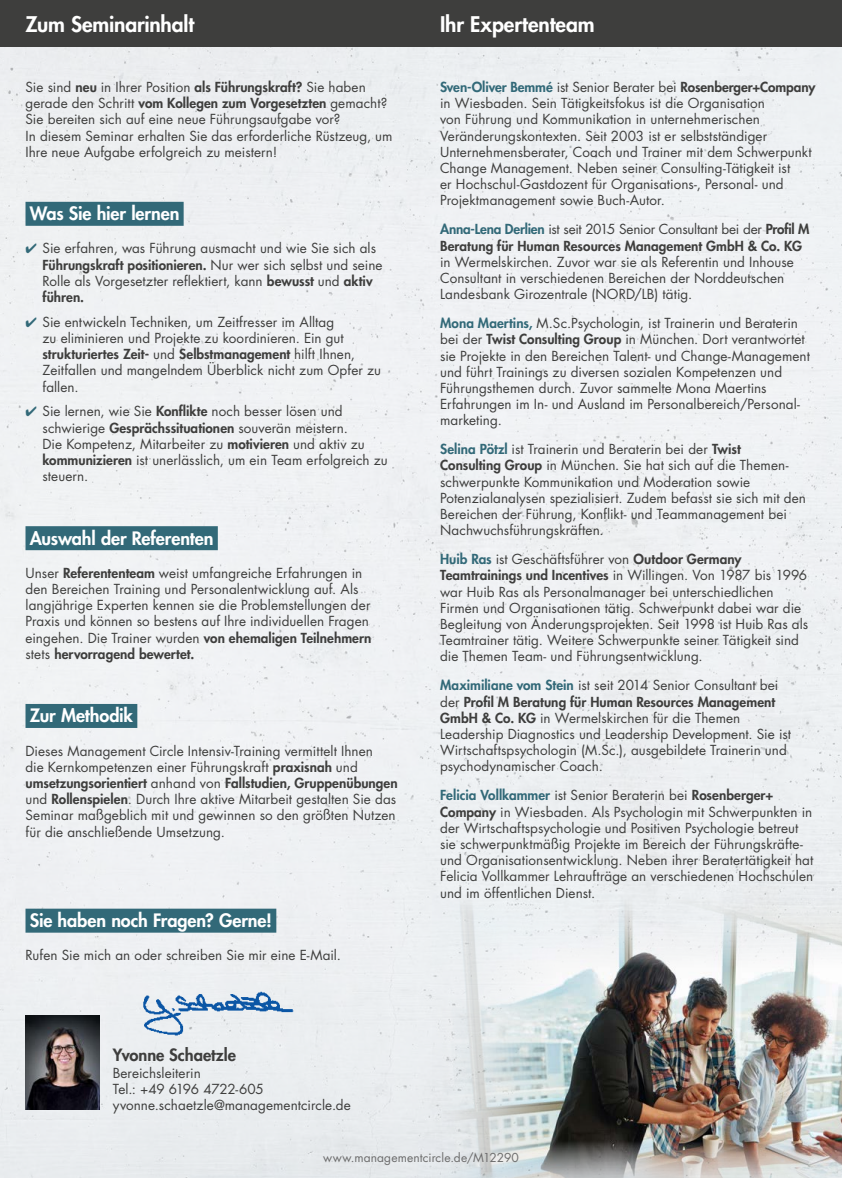
<style>
.page{position:relative;width:842px;height:1178px;background:#fff}
.page>*{position:absolute;margin:0;border:0;box-sizing:border-box;transform-origin:0 0}
.t1{font:800 21px "Futura Std";letter-spacing:-.005em;color:#fff}
.t2{font:800 18px "Futura Std";letter-spacing:-.005em;color:#fff}
.t3{font:800 16.5px "Futura Std";color:#3e3e3d}
.t4{font:13.5px/16.2px "Futura Std";letter-spacing:.005em;color:#3e3e3d}
.t5{font:800 13.5px/16.2px "Futura Std";letter-spacing:.005em;color:#3e3e3d}
.t6{font:12px "Futura Std";letter-spacing:.01em;color:#6c6c6c}
.s1{font-weight:800}
.s2{color:#326978}
.s3{font-weight:800;color:#326978}
.s4{font-weight:400}
</style>
<div class="page">
<div style="left:0;top:47px;width:842px;height:1131px;background:#eff1f3"></div>
<div style="left:0;top:0;width:842px;height:47px;background:#3e3e3d"></div>
<img style="left:424px;top:888px;width:418px;height:290px">
<div style="left:26px;top:909px;width:250px;height:24px;background:#326978"></div>
<div style="left:26px;top:202px;width:158px;height:24px;background:#326978"></div>
<div style="left:26px;top:526px;width:192px;height:24px;background:#326978"></div>
<div style="left:26px;top:704px;width:111px;height:24px;background:#326978"></div>
<img style="left:26px;top:1015px;width:74px;height:95px">
<img style="left:114px;top:986px;width:201px;height:55px">
<h1 class="t1" style="left:26px;top:11px;width:170px">Zum Seminarinhalt</h1>
<h1 class="t1" style="left:440px;top:11px;width:156px">Ihr Expertenteam</h1>
<p class="t4" style="left:26px;top:79px;width:369px">Sie sind <span class="s1">neu</span> in Ihrer Position <span class="s1">als Führungskraft?</span> Sie haben gerade den Schritt <span class="s1">vom Kollegen zum Vorgesetzten</span> gemacht?<br>Sie bereiten sich auf eine neue Führungsaufgabe vor?<br>In diesem Seminar erhalten Sie das erforderliche Rüstzeug, um Ihre neue Aufgabe erfolgreich zu meistern!</p>
<h2 class="t2" style="left:30px;top:202px;width:151px">Was Sie hier lernen</h2>
<p class="t4" style="left:43px;top:241px;width:342px;text-indent:-17px"><span class="s2">✔</span> Sie erfahren, was Führung ausmacht und wie Sie sich als <span class="s1">Führungskraft positionieren.</span> Nur wer sich selbst und seine Rolle als Vorgesetzter reflektiert, kann <span class="s1">bewusst</span> und <span class="s1">aktiv führen.</span></p>
<p class="t4" style="left:43px;top:314px;width:340px;text-indent:-17px"><span class="s2">✔</span> Sie entwickeln Techniken, um Zeitfresser im Alltag<br>zu eliminieren und Projekte zu koordinieren. Ein gut <span class="s1">strukturiertes Zeit-</span> und <span class="s1">Selbstmanagement</span> hilft Ihnen, Zeitfallen und mangelndem Überblick nicht zum Opfer zu fallen.</p>
<p class="t4" style="left:43px;top:403px;width:347px;text-indent:-17px"><span class="s2">✔</span> Sie lernen, wie Sie <span class="s1">Konflikte</span> noch besser lösen und schwierige <span class="s1">Gesprächssituationen</span> souverän meistern.<br>Die Kompetenz, Mitarbeiter zu <span class="s1">motivieren</span> und aktiv zu <span class="s1">kommunizieren</span> ist unerlässlich, um ein Team erfolgreich zu steuern.</p>
<h2 class="t2" style="left:30px;top:527px;width:185px">Auswahl der Referenten</h2>
<p class="t4" style="left:26px;top:565px;width:347px">Unser <span class="s1">Referententeam</span> weist umfangreiche Erfahrungen in den Bereichen Training und Personalentwicklung auf. Als langjährige Experten kennen sie die Problemstellungen der Praxis und können so bestens auf Ihre individuellen Fragen eingehen. Die Trainer wurden <span class="s1">von ehemaligen Teilnehmern </span>stets <span class="s1">hervorragend bewertet.</span></p>
<h2 class="t2" style="left:30px;top:704px;width:105px">Zur Methodik</h2>
<p class="t4" style="left:26px;top:743px;width:374px">Dieses Management Circle Intensiv-Training vermittelt Ihnen<br>die Kernkompetenzen einer Führungskraft <span class="s1">praxisnah</span> und <span class="s1">umsetzungsorientiert</span> anhand von <span class="s1">Fallstudien, Gruppenübungen </span>und <span class="s1">Rollenspielen</span>. Durch Ihre aktive Mitarbeit gestalten Sie das Seminar maßgeblich mit und gewinnen so den größten Nutzen für die anschließende Umsetzung.</p>
<h2 class="t2" style="left:30px;top:909px;width:244px">Sie haben noch Fragen? Gerne!</h2>
<p class="t4" style="left:26px;top:947px;width:317px">Rufen Sie mich an oder schreiben Sie mir eine E-Mail.</p>
<p class="t3" style="left:113px;top:1045px;width:125px">Yvonne Schaetzle</p>
<p class="t4" style="left:113px;top:1064px;width:240px">Bereichsleiterin<br>Tel.: +49 6196 4722-605 yvonne.schaetzle@managementcircle.de</p>
<p class="t4" style="left:440px;top:79px;width:377px"><span class="s3">Sven-Oliver Bemmé</span> ist Senior Berater bei <span class="s1">Rosenberger+Company </span>in Wiesbaden. Sein Tätigkeitsfokus ist die Organisation<br>von Führung und Kommunikation in unternehmerischen Veränderungskontexten. Seit 2003 ist er selbstständiger Unternehmensberater, Coach und Trainer mit dem Schwerpunkt Change Management. Neben seiner Consulting-Tätigkeit ist<br>er Hochschul-Gastdozent für Organisations-, Personal- und Projektmanagement sowie Buch-Autor.</p>
<p class="t5" style="left:440px;top:221px;width:371px"><span class="s2">Anna-Lena Derlien</span> <span class="s4">ist seit 2015 Senior Consultant bei der</span> Profil M<br>Beratung für Human Resources Management GmbH &amp; Co. KG</p>
<p class="t4" style="left:440px;top:254px;width:355px">in Wermelskirchen. Zuvor war sie als Referentin und Inhouse<br>Consultant in verschiedenen Bereichen der Norddeutschen<br>Landesbank Girozentrale (NORD/LB) tätig.</p>
<p class="t4" style="left:440px;top:315px;width:371px"><span class="s3">Mona Maertins,</span> M.Sc.Psychologin, ist Trainerin und Beraterin bei der <span class="s1">Twist Consulting Group</span> in München. Dort verantwortet sie Projekte in den Bereichen Talent- und Change-Management und führt Trainings zu diversen sozialen Kompetenzen und Führungsthemen durch. Zuvor sammelte Mona Maertins Erfahrungen im In- und Ausland im Personalbereich/Personal&shy;marketing.</p>
<p class="t4" style="left:440px;top:441px;width:367px"><span class="s3">Selina Pötzl</span> ist Trainerin und Beraterin bei der <span class="s1">Twist<br>Consulting Group</span> in München. Sie hat sich auf die Themen&shy;schwerpunkte Kommunikation und Moderation sowie Potenzialanalysen spezialisiert. Zudem befasst sie sich mit den Bereichen der Führung, Konflikt- und Teammanagement bei Nachwuchsführungskräften.</p>
<p class="t4" style="left:440px;top:551px;width:370px"><span class="s3">Huib Ras</span> ist Geschäftsführer von <span class="s1">Outdoor Germany Teamtrainings und Incentives</span> in Willingen. Von 1987 bis 1996 war Huib Ras als Personalmanager bei unterschiedlichen Firmen und Organisationen tätig. Schwerpunkt dabei war die Begleitung von Änderungsprojekten. Seit 1998 ist Huib Ras als Teamtrainer tätig. Weitere Schwerpunkte seiner Tätigkeit sind die Themen Team- und Führungsentwicklung.</p>
<p class="t4" style="left:440px;top:677px;width:352px"><span class="s3">Maximiliane vom Stein</span> ist seit 2014 Senior Consultant bei der <span class="s1">Profil M Beratung für Human Resources Management GmbH &amp; Co. KG</span> in Wermelskirchen für die Themen Leadership Diagnostics und Leadership Development. Sie ist Wirtschaftspsychologin (M.Sc.), ausgebildete Trainerin und psychodynamischer Coach.</p>
<p class="t4" style="left:440px;top:787px;width:375px"><span class="s3">Felicia Vollkammer</span> ist Senior Beraterin bei <span class="s1">Rosenberger+ Company</span> in Wiesbaden. Als Psychologin mit Schwerpunkten in der Wirtschaftspsychologie und Positiven Psychologie betreut sie schwerpunktmäßig Projekte im Bereich der Führungskräfte&shy;und Organisationsentwicklung. Neben ihrer Beratertätigkeit hat Felicia Vollkammer Lehraufträge an verschiedenen Hochschulen und im öffentlichen Dienst.</p>
<p class="t6" style="left:323px;top:1149px;width:197px">www.managementcircle.de/M12290</p>
</div>
